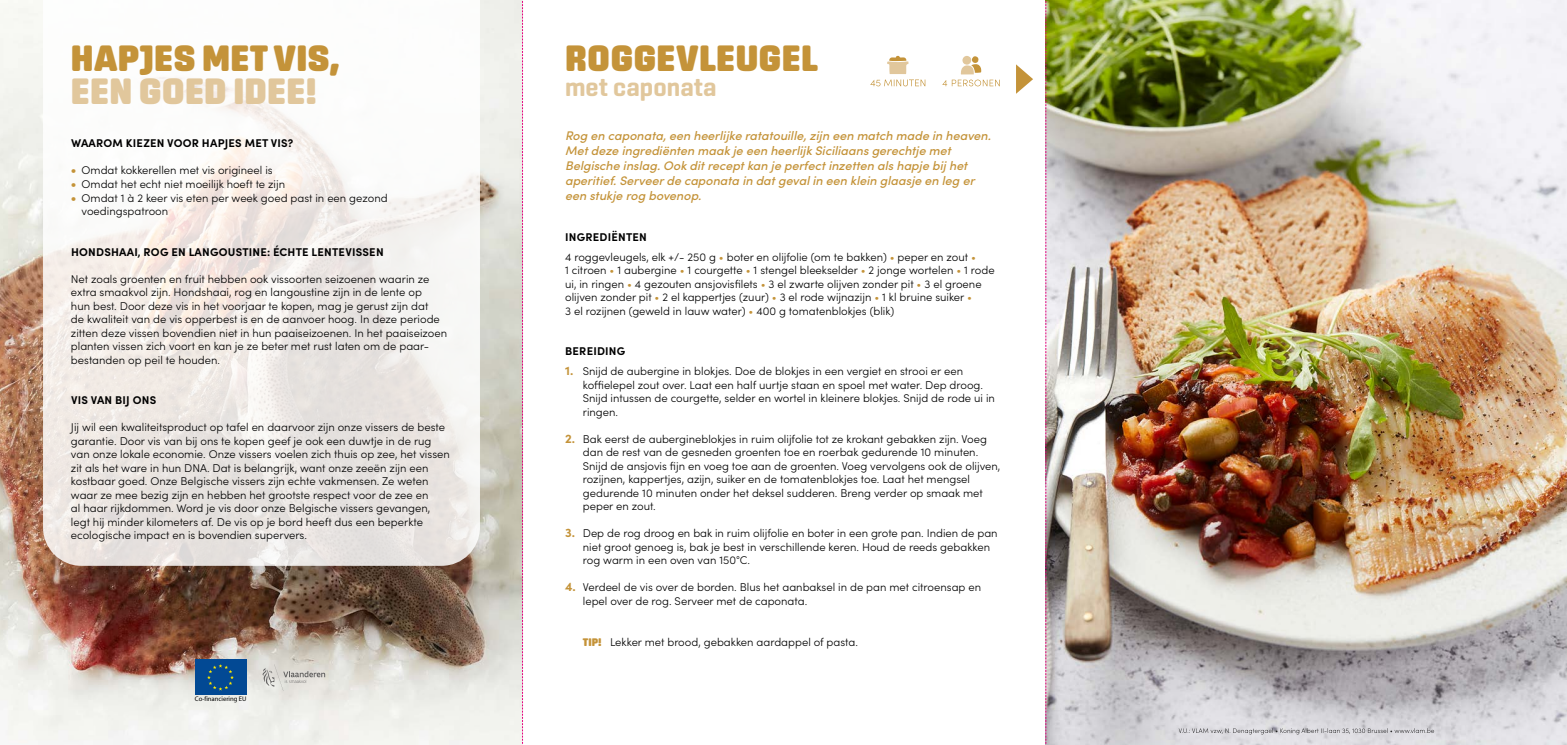
<style>
.page{position:relative;width:1567px;height:745px;background:#fff}
.page>*{position:absolute;margin:0;border:0;box-sizing:border-box;transform-origin:0 0}
.t1{font:900 37.5px "Center";color:#c49339}
.t2{font:900 37.5px "Center";color:#e1c79c}
.t3{font:700 25px "Center";color:#e1c79c}
.t4{font:italic 500 12.5px/15px "Sofia Pro";color:#c49339}
.t5{font:300 11.25px/13.5px "Sofia Pro";color:#000}
.t6{font:700 11.25px "Sofia Pro";letter-spacing:.02em;color:#000}
.t7{font:6.62px "Myriad";color:#000}
.s1{font-weight:700;font-size:12.5px;color:#c49339}
.s2{font-weight:700}
.s3{color:#c49339}
.s4{font-family:"Center";font-weight:900;color:#c49339}
</style>
<div class="page">
<img style="left:0;top:0;width:522px;height:744px">
<svg style="left:43px;top:0;width:437px;height:565px"></svg>
<svg style="left:960px;top:56px;width:21px;height:18px"></svg>
<svg style="left:942px;top:80px;width:57px;height:6px"></svg>
<svg style="left:1016px;top:64px;width:17px;height:30px"></svg>
<img style="left:1046px;top:0;width:520px;height:744px">
<svg style="left:870px;top:56px;width:55px;height:30px"></svg>
<svg style="left:1178px;top:727px;width:255px;height:7px;background:#c4c3c7"></svg>
<div style="left:195px;top:659px;width:51px;height:35px;background:#024994"></div>
<svg style="left:207px;top:664px;width:27px;height:26px"></svg>
<svg style="left:262px;top:663px;width:63px;height:27px;background:#d4d2cd"></svg>
<svg style="left:522px;top:0;width:1px;height:744px"></svg>
<svg style="left:1045px;top:0;width:1px;height:744px"></svg>
<h1 class="t1" style="left:71px;top:37px;width:270px">HAPJES MET VIS,</h1>
<h1 class="t2" style="left:71px;top:70px;width:248px">EEN GOED IDEE!</h1>
<p class="t6" style="left:71px;top:135px;width:224px">WAAROM KIEZEN VOOR HAPJES MET VIS?</p>
<p class="t5" style="left:71px;top:163px;width:203px"><span class="s1">•</span> Omdat kokkerellen met vis origineel is</p>
<p class="t5" style="left:71px;top:176px;width:216px"><span class="s1">•</span> Omdat het echt niet moeilijk hoeft te zijn</p>
<p class="t5" style="left:82px;top:190px;width:307px;text-indent:-11px"><span class="s1">•</span> Omdat 1 à 2 keer vis eten per week goed past in een gezond voedingspatroon</p>
<p class="t6" style="left:71px;top:243px;width:314px">HONDSHAAI, ROG EN LANGOUSTINE: ÉCHTE LENTEVISSEN</p>
<p class="t5" style="left:71px;top:271px;width:378px">Net zoals groenten en fruit hebben ook vissoorten seizoenen waarin ze extra smaakvol zijn. Hondshaai, rog en langoustine zijn in de lente op<br>hun best. Door deze vis in het voorjaar te kopen, mag je gerust zijn dat<br>de kwaliteit van de vis opperbest is en de aanvoer hoog. In deze periode zitten deze vissen bovendien niet in hun paaiseizoenen. In het paaiseizoen planten vissen zich voort en kan je ze beter met rust laten om de paar&shy;bestanden op peil te houden.</p>
<p class="t6" style="left:71px;top:391px;width:87px">VIS VAN BIJ ONS</p>
<p class="t5" style="left:71px;top:419px;width:380px">Jij wil een kwaliteitsproduct op tafel en daarvoor zijn onze vissers de beste garantie. Door vis van bij ons te kopen geef je ook een duwtje in de rug van onze lokale economie. Onze vissers voelen zich thuis op zee, het vissen zit als het ware in hun DNA. Dat is belangrijk, want onze zeeën zijn een kostbaar goed. Onze Belgische vissers zijn echte vakmensen. Ze weten waar ze mee bezig zijn en hebben het grootste respect voor de zee en<br>al haar rijkdommen. Word je vis door onze Belgische vissers gevangen, legt hij minder kilometers af. De vis op je bord heeft dus een beperkte ecologische impact en is bovendien supervers.</p>
<p class="t7" style="left:195px;top:695px;width:53px">Co-financiering EU</p>
<h1 class="t1" style="left:565px;top:37px;width:254px">ROGGEVLEUGEL</h1>
<h2 class="t3" style="left:565px;top:73px;width:153px">met caponata</h2>
<p class="t4" style="left:565px;top:127px;width:427px">Rog en caponata, een heerlijke ratatouille, zijn een match made in heaven.<br>Met deze ingrediënten maak je een heerlijk Siciliaans gerechtje met Belgische inslag. Ook dit recept kan je perfect inzetten als hapje bij het aperitief. Serveer de caponata in dat geval in een klein glaasje en leg er een stukje rog bovenop.</p>
<p class="t5" style="left:565px;top:226px;width:412px;line-height:20px"><span class="s2">INGREDIËNTEN<br></span>4 roggevleugels, elk +/- 250 g <span class="s3">•</span> boter en olijfolie (om te bakken) <span class="s3">•</span> peper en zout <span class="s3">•</span></p>
<p class="t5" style="left:565px;top:262px;width:431px">1 citroen <span class="s3">•</span> 1 aubergine <span class="s3">•</span> 1 courgette <span class="s3">•</span> 1 stengel bleekselder <span class="s3">•</span> 2 jonge wortelen <span class="s3">•</span> 1 rode ui, in ringen <span class="s3">•</span> 4 gezouten ansjovisfilets <span class="s3">•</span> 3 el zwarte olijven zonder pit <span class="s3">•</span> 3 el groene olijven zonder pit <span class="s3">•</span> 2 el kappertjes (zuur) <span class="s3">•</span> 3 el rode wijnazijn <span class="s3">•</span> 1 kl bruine suiker <span class="s3">•<br></span>3 el rozijnen (geweld in lauw water) <span class="s3">•</span> 400 g tomatenblokjes (blik)</p>
<p class="t6" style="left:565px;top:342px;width:62px">BEREIDING</p>
<p class="t5" style="left:583px;top:363px;width:413px;text-indent:-18px"><span class="s1">1.</span> Snijd de aubergine in blokjes. Doe de blokjes in een vergiet en strooi er een koffielepel zout over. Laat een half uurtje staan en spoel met water. Dep droog.<br>Snijd intussen de courgette, selder en wortel in kleinere blokjes. Snijd de rode ui in ringen.</p>
<p class="t5" style="left:583px;top:431px;width:419px;text-indent:-18px"><span class="s1">2.</span> Bak eerst de aubergineblokjes in ruim olijfolie tot ze krokant gebakken zijn. Voeg dan de rest van de gesneden groenten toe en roerbak gedurende 10 minuten.<br>Snijd de ansjovis fijn en voeg toe aan de groenten. Voeg vervolgens ook de olijven, rozijnen, kappertjes, azijn, suiker en de tomatenblokjes toe. Laat het mengsel gedurende 10 minuten onder het deksel sudderen. Breng verder op smaak met peper en zout.</p>
<p class="t5" style="left:583px;top:525px;width:416px;text-indent:-18px"><span class="s1">3.</span> Dep de rog droog en bak in ruim olijfolie en boter in een grote pan. Indien de pan niet groot genoeg is, bak je best in verschillende keren. Houd de reeds gebakken rog warm in een oven van 150°C.</p>
<p class="t5" style="left:583px;top:579px;width:400px;text-indent:-18px"><span class="s1">4.</span> Verdeel de vis over de borden. Blus het aanbaksel in de pan met citroensap en lepel over de rog. Serveer met de caponata.</p>
<p class="t5" style="left:583px;top:633px;width:277px"><span class="s4">TIP!</span> Lekker met brood, gebakken aardappel of pasta.</p>
</div>
